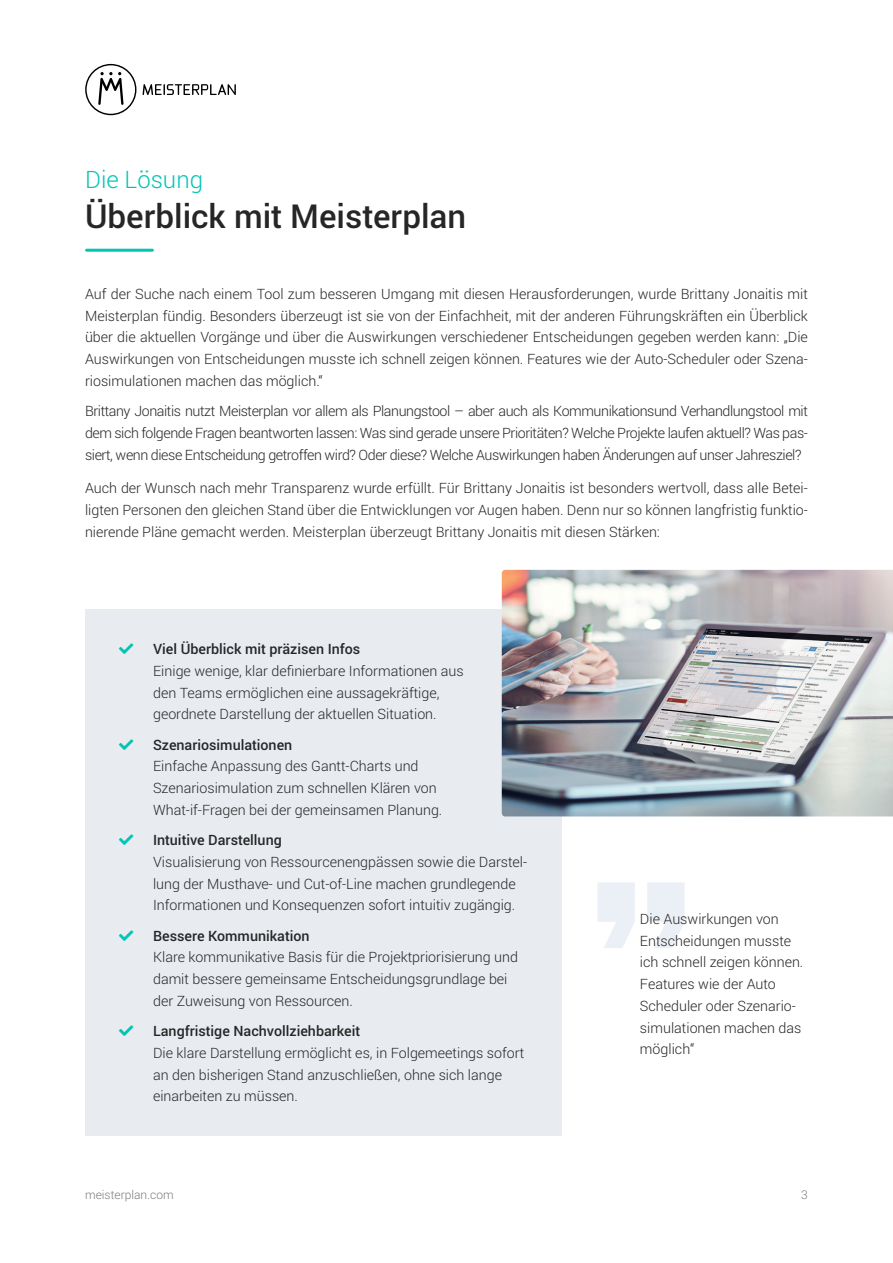
<style>
.page{position:relative;width:893px;height:1263px;background:#fff}
.page>*{position:absolute;margin:0;border:0;box-sizing:border-box;transform-origin:0 0}
.Line_Spacing_H1{font:500 33px "Roboto";color:#262626}
.t1{font:300 24px "Roboto";color:#00c5b4}
.Line_Spacing_Paragra{font:300 14.25px/21.8px "Roboto";color:#262626}
.t2{font:300 12px "Roboto";color:#7d7d7d}
.s1{color:#00c5b4}
.s2{font-weight:500}
</style>
<div class="page">
<hr style="left:87px;top:249px;width:65px;height:3px;background:#00c5b4">
<svg style="left:597px;top:882px;width:88px;height:66px"></svg>
<div style="left:85px;top:609px;width:476px;height:526px;background:#e8ecf1"></div>
<img style="left:502px;top:570px;width:391px;height:246px">
<svg style="left:85px;top:64px;width:51px;height:51px"></svg>
<svg style="left:143px;top:84px;width:93px;height:11px"></svg>
<p class="t1" style="left:85px;top:163px;width:120px">Die Lösung</p>
<p class="Line_Spacing_H1" style="left:85px;top:193px;width:383px">Überblick mit Meisterplan</p>
<p class="Line_Spacing_Paragra" style="left:85px;top:283px;width:724px;text-align:justify">Auf der Suche nach einem Tool zum besseren Umgang mit diesen Herausforderungen, wurde Brittany Jonaitis mit Meisterplan fündig. Besonders überzeugt ist sie von der Einfachheit, mit der anderen Führungskräften ein Überblick über die aktuellen Vorgänge und über die Auswirkungen verschiedener Entscheidungen gegeben werden kann: „Die Auswirkungen von Entscheidungen musste ich schnell zeigen können. Features wie der Auto-Scheduler oder Szena&shy;riosimulationen machen das möglich.“</p>
<p class="Line_Spacing_Paragra" style="left:85px;top:400px;width:724px;text-align:justify">Brittany Jonaitis nutzt Meisterplan vor allem als Planungstool – aber auch als Kommunikationsund Verhandlungstool mit dem sich folgende Fragen beantworten lassen: Was sind gerade unsere Prioritäten? Welche Projekte laufen aktuell? Was pas&shy;siert, wenn diese Entscheidung getroffen wird? Oder diese? Welche Auswirkungen haben Änderungen auf unser Jahresziel?</p>
<p class="Line_Spacing_Paragra" style="left:85px;top:477px;width:724px;text-align:justify">Auch der Wunsch nach mehr Transparenz wurde erfüllt. Für Brittany Jonaitis ist besonders wertvoll, dass alle Betei&shy;ligten Personen den gleichen Stand über die Entwicklungen vor Augen haben. Denn nur so können langfristig funktio&shy;nierende Pläne gemacht werden. Meisterplan überzeugt Brittany Jonaitis mit diesen Stärken:</p>
<p class="Line_Spacing_Paragra" style="left:153px;top:638px;width:312px;text-indent:-34px"><span class="s1">●</span> <span class="s2">Viel Überblick mit präzisen Infos<br></span>Einige wenige, klar definierbare Informationen aus den Teams ermöglichen eine aussagekräftige, geordnete Darstellung der aktuellen Situation.</p>
<p class="Line_Spacing_Paragra" style="left:153px;top:733px;width:291px;text-indent:-34px"><span class="s1">●</span> <span class="s2">Szenariosimulationen<br></span>Einfache Anpassung des Gantt-Charts und Szenariosimulation zum schnellen Klären von What-if-Fragen bei der gemeinsamen Planung.</p>
<p class="Line_Spacing_Paragra" style="left:153px;top:829px;width:376px;text-indent:-34px"><span class="s1">●</span> <span class="s2">Intuitive Darstellung<br></span>Visualisierung von Ressourcenengpässen sowie die Darstel&shy;lung der Musthave- und Cut-of-Line machen grundlegende Informationen und Konsequenzen sofort intuitiv zugängig.</p>
<p class="Line_Spacing_Paragra" style="left:153px;top:924px;width:366px;text-indent:-34px"><span class="s1">●</span> <span class="s2">Bessere Kommunikation<br></span>Klare kommunikative Basis für die Projektpriorisierung und damit bessere gemeinsame Entscheidungsgrundlage bei der Zuweisung von Ressourcen.</p>
<p class="Line_Spacing_Paragra" style="left:153px;top:1020px;width:373px;text-indent:-34px"><span class="s1">●</span> <span class="s2">Langfristige Nachvollziehbarkeit<br></span>Die klare Darstellung ermöglicht es, in Folgemeetings sofort an den bisherigen Stand anzuschließen, ohne sich lange einarbeiten zu müssen.</p>
<p class="Line_Spacing_Paragra" style="left:640px;top:907px;width:165px">Die Auswirkungen von<br>Entscheidungen musste ich schnell zeigen können.<br>Features wie der Auto<br>Scheduler oder Szenario&shy;simulationen machen das möglich“</p>
<p class="t2" style="left:85px;top:1186px;width:90px">meisterplan.com</p>
<p class="t2" style="left:801px;top:1186px;width:8px">3</p>
</div>
